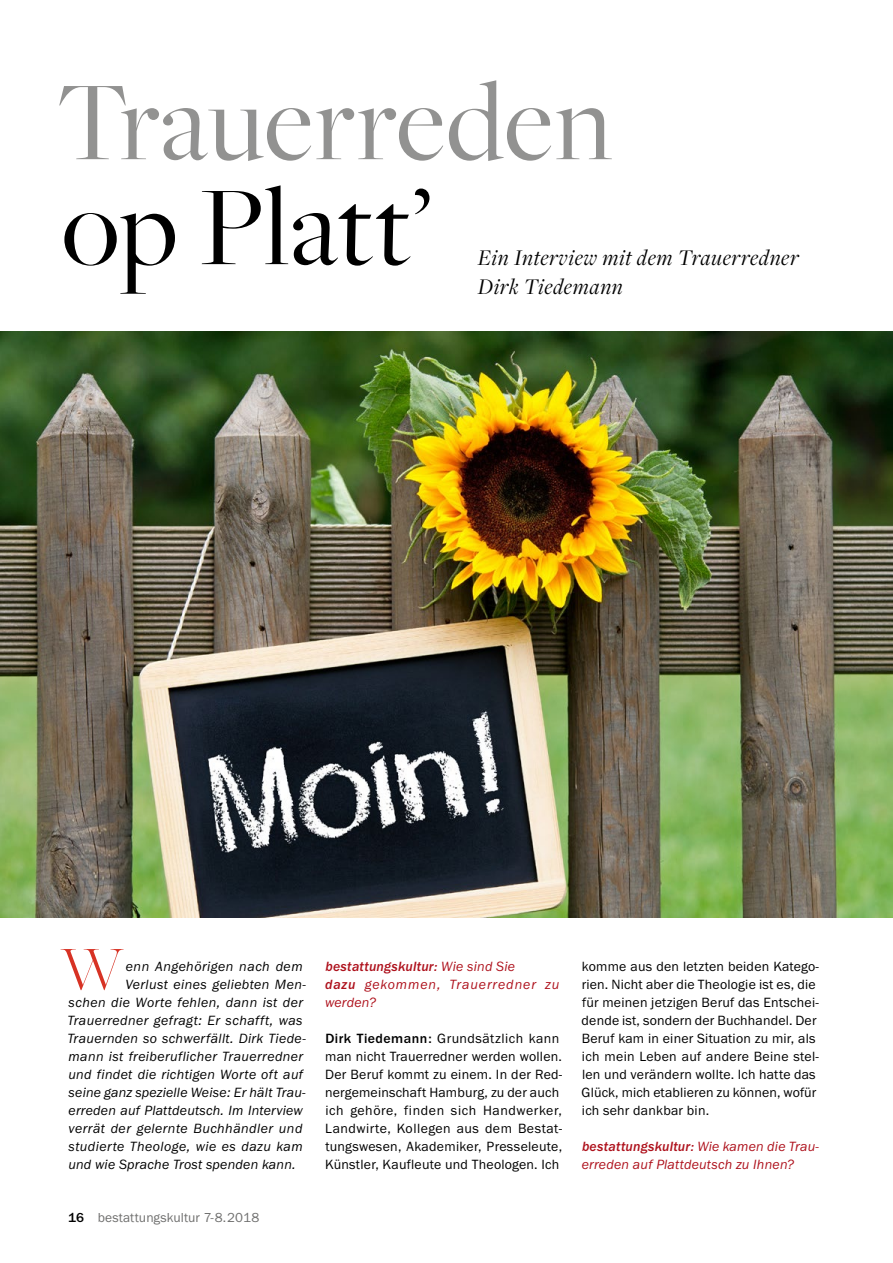
<style>
.page{position:relative;width:893px;height:1263px;background:#fff}
.page>*{position:absolute;margin:0;border:0;box-sizing:border-box;transform-origin:0 0}
.t1{font:117px "Freight Big Pro";letter-spacing:.015em;color:#929291}
.t2{font:117px "Freight Big Pro";letter-spacing:.015em;color:#000}
.t3{font:300 64.65px "Freight Big Pro";color:#d73224}
.t4{font:italic 23.25px/28.2px "Freight Disp Pro";letter-spacing:.03em;color:#000}
.t5{font:13.8px/18px "Franklin Gothic URW Boo";letter-spacing:.015em;color:#000}
.t6{font:13.8px "Franklin Gothic URW Boo Ita";letter-spacing:.025em;color:#000}
.t7{font:13.8px "Franklin Gothic URW Med Ita";letter-spacing:.015em;color:#ae111c}
.t8{font:13.8px/18px "Franklin Gothic URW Boo Ita";letter-spacing:.065em;color:#ae111c}
.t9{font:13.8px "Franklin Gothic URW Boo Ita";letter-spacing:.015em;color:#ae111c}
.t10{font:13.5px "Franklin Gothic URW Boo";letter-spacing:.01em;color:#6f6f6e}
.s1{font-family:"Franklin Gothic URW";font-weight:500;color:#000}
.s2{font-family:"Franklin Gothic URW Boo Ita"}
.s3{font-family:"Franklin Gothic URW Med Ita"}
.s4{font-family:"Franklin Gothic URW";font-weight:500}
</style>
<div class="page">
<img style="left:0;top:332px;width:893px;height:585px">
<h1 class="t1" style="left:56px;top:46px;width:558px">Trauerreden</h1>
<h1 class="t2" style="left:62px;top:151px;width:371px">op Platt’</h1>
<h3 class="t4" style="left:478px;top:243px;width:323px">Ein Interview mit dem Trauerredner<br>Dirk Tiedemann</h3>
<h2 class="t3" style="left:61px;top:927px;width:65px">W</h2>
<p class="t6" style="left:126px;top:958px;width:178px">enn Angehörigen nach dem</p>
<p class="t6" style="left:125px;top:976px;width:182px">Verlust eines geliebten Men-</p>
<p class="t6" style="left:69px;top:994px;width:236px">schen die Worte fehlen, dann ist der</p>
<p class="t6" style="left:67px;top:1012px;width:237px">Trauerredner gefragt: Er schafft, was</p>
<p class="t6" style="left:67px;top:1030px;width:240px">Trauernden so schwerfällt. Dirk Tiede-</p>
<p class="t6" style="left:69px;top:1048px;width:236px">mann ist freiberuflicher Trauerredner</p>
<p class="t6" style="left:68px;top:1066px;width:236px">und findet die richtigen Worte oft auf</p>
<p class="t6" style="left:69px;top:1084px;width:239px">seine ganz spezielle Weise: Er hält Trau-</p>
<p class="t6" style="left:69px;top:1102px;width:236px">erreden auf Plattdeutsch. Im Interview</p>
<p class="t6" style="left:69px;top:1120px;width:235px">verrät der gelernte Buchhändler und</p>
<p class="t6" style="left:69px;top:1138px;width:236px">studierte Theologe, wie es dazu kam</p>
<p class="t6" style="left:68px;top:1156px;width:229px">und wie Sprache Trost spenden kann.</p>
<p class="t10" style="left:68px;top:1209px;width:193px"><span class="s1">16</span> bestattungskultur 7-8.2018</p>
<p class="t7" style="left:325px;top:958px;width:191px">bestattungskultur: <span class="s2">Wie sind Sie</span></p>
<p class="t8" style="left:325px;top:975px;width:236px"><span class="s3">dazu</span> gekommen, Trauerredner zu werden?</p>
<p class="t5" style="left:325px;top:1029px;width:239px"><span class="s4">Dirk Tiedemann:</span> Grundsätzlich kann man nicht Trauerredner werden wollen.<br>Der Beruf kommt zu einem. In der Red&shy;nergemeinschaft Hamburg, zu der auch ich gehöre, finden sich Handwerker, Landwirte, Kollegen aus dem Bestat&shy;tungswesen, Akademiker, Presseleute, Künstler, Kaufleute und Theologen. Ich</p>
<p class="t5" style="left:582px;top:957px;width:239px">komme aus den letzten beiden Katego&shy;rien. Nicht aber die Theologie ist es, die für meinen jetzigen Beruf das Entschei&shy;dende ist, sondern der Buchhandel. Der Beruf kam in einer Situation zu mir, als ich mein Leben auf andere Beine stel&shy;len und verändern wollte. Ich hatte das Glück, mich etablieren zu können, wofür ich sehr dankbar bin.</p>
<p class="t7" style="left:582px;top:1138px;width:238px">bestattungskultur: <span class="s2">Wie kamen die Trau-</span></p>
<p class="t9" style="left:582px;top:1156px;width:214px">erreden auf Plattdeutsch zu Ihnen?</p>
</div>
